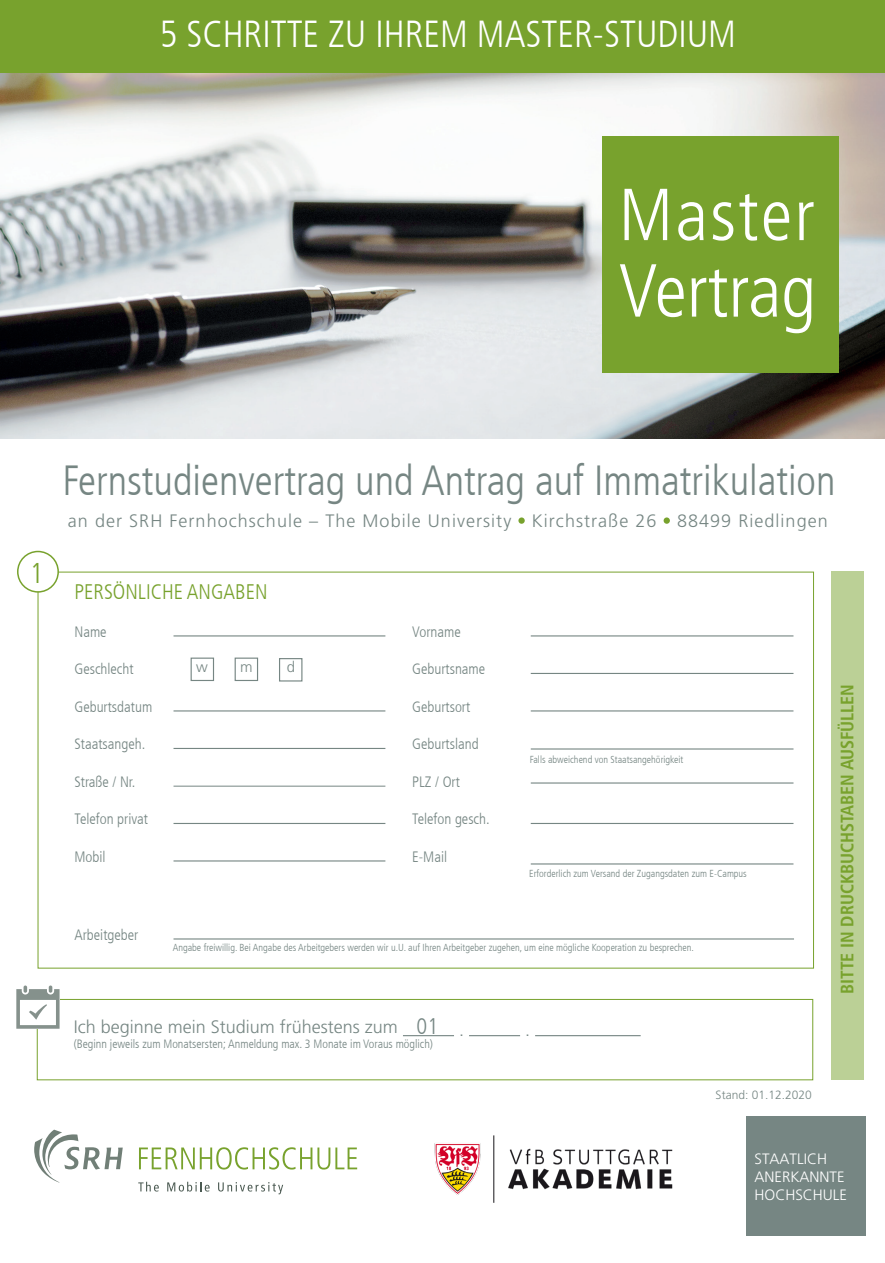
<style>
.page{position:relative;width:885px;height:1263px;background:#fff}
.page>*{position:absolute;margin:0;border:0;box-sizing:border-box;transform-origin:0 0}
.t1{font:300 condensed 75px "Frutiger LT Com";color:#fff}
.t2{font:300 condensed 73.5px "Frutiger LT Com";letter-spacing:.03em;color:#fff}
.t3{font:300 condensed 42px "Frutiger LT Com";color:#768683}
.t4{font:300 condensed 37.5px "Frutiger LT Com";color:#fff}
.t5{font:300 condensed 28.5px "Frutiger LT Com";color:#78a22d}
.t6{font:300 condensed 22.5px "Frutiger LT Com";color:#768683}
.t7{font:300 condensed 21px "Frutiger LT Com";color:#78a22d}
.t8{font:300 18px "Frutiger 45";letter-spacing:.06em;color:#768683}
.t9{font:300 18px "Frutiger 45";color:#768683}
.t10{font:700 condensed 18px "Frutiger LT Com";color:#78a22d}
.t11{font:300 condensed 15px "Frutiger LT Com";color:#768683}
.t12{font:300 15px "Frutiger 45";color:#fff}
.t13{font:300 15px "Frutiger 45";color:#768683}
.t14{font:300 condensed 12px "Frutiger LT Com";color:#768683}
.t15{font:300 12px "Frutiger 45";color:#768683}
.t16{font:300 condensed 10.2px "Frutiger LT Com";color:#768683}
</style>
<div class="page">
<img style="left:0;top:72px;width:884px;height:366px">
<div style="left:602px;top:136px;width:236px;height:236px;background:#78a22d"></div>
<div style="left:0;top:0;width:884px;height:72px;background:#78a22d"></div>
<div style="left:746px;top:1117px;width:119px;height:119px;background:#768683"></div>
<svg style="left:34px;top:1129px;width:89px;height:53px"></svg>
<svg style="left:139px;top:1147px;width:218px;height:22px"></svg>
<svg style="left:138px;top:1182px;width:21px;height:9px"></svg>
<svg style="left:167px;top:1182px;width:43px;height:9px"></svg>
<svg style="left:218px;top:1182px;width:65px;height:12px"></svg>
<div style="left:518px;top:517px;width:6px;height:7px;background:#78a22d;border-radius:50%"></div>
<div style="left:663px;top:517px;width:6px;height:7px;background:#78a22d;border-radius:50%"></div>
<div style="left:831px;top:572px;width:33px;height:508px;background:#bbd096"></div>
<hr style="left:173px;top:635px;width:212px;height:1px;background:#768683">
<hr style="left:530px;top:635px;width:263px;height:1px;background:#768683">
<hr style="left:530px;top:673px;width:263px;height:1px;background:#768683">
<hr style="left:173px;top:710px;width:212px;height:1px;background:#768683">
<hr style="left:530px;top:710px;width:263px;height:1px;background:#768683">
<hr style="left:173px;top:748px;width:212px;height:1px;background:#768683">
<hr style="left:173px;top:786px;width:212px;height:1px;background:#768683">
<hr style="left:173px;top:823px;width:212px;height:1px;background:#768683">
<hr style="left:530px;top:823px;width:263px;height:1px;background:#768683">
<hr style="left:173px;top:860px;width:212px;height:1px;background:#768683">
<hr style="left:530px;top:863px;width:263px;height:1px;background:#768683">
<hr style="left:173px;top:938px;width:621px;height:1px;background:#768683">
<div style="left:17px;top:551px;width:42px;height:42px;border:2px solid #78a22d;border-radius:50%"></div>
<hr style="left:403px;top:1035px;width:51px;height:1px;background:#768683">
<hr style="left:469px;top:1035px;width:51px;height:1px;background:#768683">
<hr style="left:535px;top:1035px;width:105px;height:1px;background:#768683">
<div style="left:37px;top:999px;width:776px;height:81px;border:1px solid #78a22d"></div>
<div style="left:190px;top:657px;width:24px;height:24px;border:1px solid #768683"></div>
<div style="left:234px;top:657px;width:24px;height:24px;border:1px solid #768683"></div>
<div style="left:279px;top:658px;width:23px;height:23px;border:1px solid #768683"></div>
<hr style="left:530px;top:748px;width:263px;height:1px;background:#768683">
<hr style="left:530px;top:782px;width:263px;height:1px;background:#768683">
<svg style="left:16px;top:985px;width:44px;height:44px"></svg>
<img style="left:434px;top:1135px;width:239px;height:68px">
<p class="t4" style="left:159px;top:13px;width:578px">5 SCHRITTE ZU IHREM MASTER-STUDIUM</p>
<p class="t2" style="left:618px;top:173px;width:198px">Master</p>
<p class="t1" style="left:618px;top:248px;width:199px">Vertrag</p>
<p class="t5" style="left:30px;top:556px;width:15px">1</p>
<p class="t3" style="left:63px;top:456px;width:774px">Fernstudienvertrag und Antrag auf Immatrikulation</p>
<p class="t8" style="left:68px;top:510px;width:761px">an der SRH Fernhochschule – The Mobile University Kirchstraße 26 88499 Riedlingen</p>
<p class="t7" style="left:74px;top:580px;width:194px">PERSÖNLICHE ANGABEN</p>
<p class="t11" style="left:74px;top:623px;width:34px">Name</p>
<p class="t11" style="left:412px;top:623px;width:50px">Vorname</p>
<p class="t11" style="left:74px;top:660px;width:61px">Geschlecht</p>
<p class="t11" style="left:412px;top:660px;width:75px">Geburtsname</p>
<p class="t11" style="left:74px;top:698px;width:79px">Geburtsdatum</p>
<p class="t11" style="left:412px;top:698px;width:60px">Geburtsort</p>
<p class="t11" style="left:74px;top:735px;width:72px">Staatsangeh.</p>
<p class="t11" style="left:412px;top:735px;width:68px">Geburtsland</p>
<p class="t11" style="left:74px;top:773px;width:62px">Straße / Nr.</p>
<p class="t11" style="left:412px;top:773px;width:49px">PLZ / Ort</p>
<p class="t11" style="left:74px;top:810px;width:75px">Telefon privat</p>
<p class="t11" style="left:412px;top:810px;width:79px">Telefon gesch.</p>
<p class="t11" style="left:74px;top:848px;width:33px">Mobil</p>
<p class="t11" style="left:412px;top:848px;width:36px">E-Mail</p>
<p class="t13" style="left:287px;top:659px;width:10px">d</p>
<p class="t13" style="left:196px;top:659px;width:13px">w</p>
<p class="t13" style="left:240px;top:659px;width:14px">m</p>
<p class="t16" style="left:529px;top:753px;width:155px">Falls abweichend von Staatsangehörigkeit</p>
<p class="t16" style="left:529px;top:867px;width:219px">Erforderlich zum Versand der Zugangsdaten zum E-Campus</p>
<p class="t11" style="left:74px;top:926px;width:65px">Arbeitgeber</p>
<p class="t16" style="left:173px;top:941px;width:522px">Angabe freiwillig. Bei Angabe des Arbeitgebers werden wir u.U. auf Ihren Arbeitgeber zugehen, um eine mögliche Kooperation zu besprechen.</p>
<p class="t9" style="left:74px;top:1017px;width:326px">Ich beginne mein Studium frühestens zum</p>
<p class="t6" style="left:416px;top:1013px;width:23px">01</p>
<p class="t14" style="left:74px;top:1037px;width:361px">(Beginn jeweils zum Monatsersten; Anmeldung max. 3 Monate im Voraus möglich)</p>
<p class="t8" style="left:459px;top:1020px;width:7px">.</p>
<p class="t8" style="left:525px;top:1020px;width:7px">.</p>
<p class="t15" style="left:715px;top:1087px;width:98px">Stand: 01.12.2020</p>
<p class="t10" style="left:836px;top:994px;width:311px;rotate:-90deg">BITTE IN DRUCKBUCHSTABEN AUSFÜLLEN</p>
<p class="t12" style="left:754px;top:1151px;width:74px">STAATLICH</p>
<p class="t12" style="left:754px;top:1169px;width:92px">ANERKANNTE</p>
<p class="t12" style="left:754px;top:1187px;width:94px">HOCHSCHULE</p>
</div>
